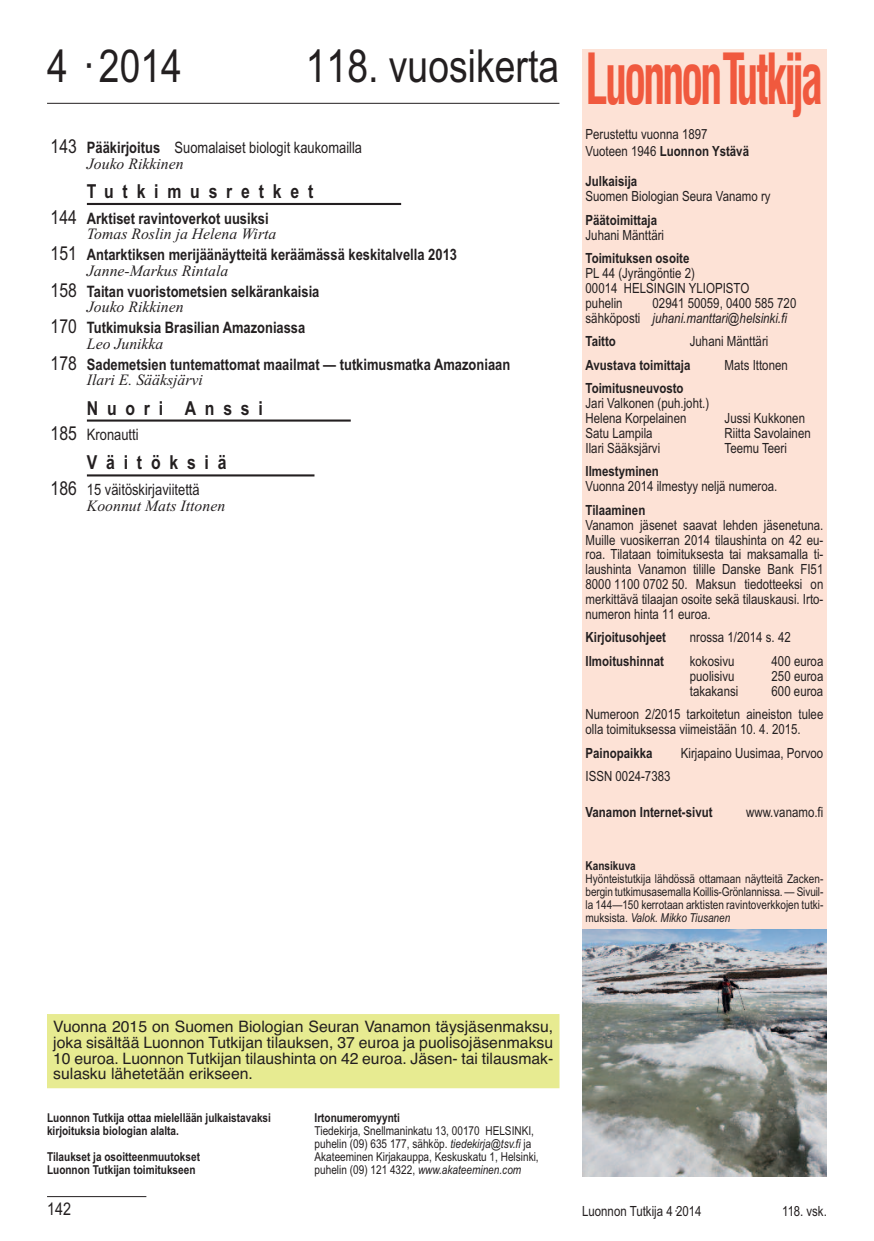
<style>
.page{position:relative;width:874px;height:1241px;background:#fff}
.page>*{position:absolute;margin:0;border:0;box-sizing:border-box;transform-origin:0 0}
.t1{font:45.5px "Arial Narrow";color:#231f20}
.t2{font:700 19.25px "Arial Narrow";letter-spacing:.455em;color:#231f20}
.t3{font:17.5px "Arial Narrow";color:#231f20}
.t4{font:700 15.75px "Arial Narrow";color:#231f20}
.t5{font:15.75px/15.8px "Helvetica";color:#231f20;text-align:justify}
.t6{font:italic 15.75px "Times New Roman";color:#231f20}
.t7{font:15.75px "Arial Narrow";color:#231f20}
.t8{font:14px/14.9px "Arial Narrow";color:#231f20}
.t9{font:700 14px "Arial Narrow";color:#231f20}
.t10{font:12.25px/13px "Arial Narrow";color:#231f20}
.t11{font:700 12.25px/13px "Arial Narrow";color:#231f20}
.s1{font-family:"Helvetica";font-weight:700;font-stretch:condensed;font-size:68.6px;color:#f0593e}
.s2{font-weight:700}
.s3{font-size:19.25px}
.s4{color:#fff}
.s5{font-weight:400;font-size:19.25px}
.s6{font-style:italic}
</style>
<div class="page">
<hr style="left:47px;top:103px;width:512px;height:1px;background:#231f20">
<hr style="left:47px;top:1195px;width:99px;height:1px;background:#231f20">
<div style="left:581px;top:49px;width:245px;height:1127px;background:#fde2d6"></div>
<hr style="left:87px;top:203px;width:314px;height:2px;background:#231f20">
<hr style="left:87px;top:419px;width:263px;height:2px;background:#231f20">
<hr style="left:87px;top:474px;width:227px;height:2px;background:#231f20">
<img style="left:581px;top:929px;width:245px;height:247px">
<div style="left:48px;top:1014px;width:510px;height:73px;background:#e7eb91"></div>
<h1 class="t1" style="left:47px;top:39px;width:136px">4 · 2014</h1>
<h1 class="t1" style="left:306px;top:39px;width:519px">118. vuosikerta <span class="s1">LuonnonTutkija</span></h1>
<p class="t8" style="left:585px;top:125px;width:165px;line-height:17.5px">Perustettu vuonna 1897<br>Vuoteen 1946 <span class="s2">Luonnon Ystävä</span></p>
<p class="t9" style="left:585px;top:173px;width:53px">Julkaisija</p>
<p class="t8" style="left:585px;top:189px;width:186px">Suomen Biologian Seura Vanamo ry</p>
<p class="t9" style="left:585px;top:211px;width:73px">Päätoimittaja</p>
<p class="t8" style="left:585px;top:227px;width:80px">Juhani Mänttäri</p>
<p class="t9" style="left:585px;top:250px;width:105px">Toimituksen osoite</p>
<p class="t8" style="left:585px;top:266px;width:165px">PL 44 (Jyrängöntie 2)<br>00014 HELSINGIN YLIOPISTO puhelin</p>
<p class="t7" style="left:51px;top:138px;width:313px"><span class="s3">143</span> <span class="s2">Pääkirjoitus</span> Suomalaiset biologit kaukomailla</p>
<p class="t6" style="left:87px;top:154px;width:98px">Jouko Rikkinen</p>
<h2 class="t2" style="left:87px;top:180px;width:315px">Tutkimusretket<span class="s4">00000</span></h2>
<p class="t4" style="left:51px;top:209px;width:219px"><span class="s5">144</span> Arktiset ravintoverkot uusiksi</p>
<p class="t6" style="left:87px;top:225px;width:191px">Tomas Roslin ja Helena Wirta</p>
<p class="t4" style="left:51px;top:245px;width:408px"><span class="s5">151</span> Antarktiksen merijäänäytteitä keräämässä keskitalvella 2013</p>
<p class="t6" style="left:87px;top:261px;width:143px">Janne-Markus Rintala</p>
<p class="t4" style="left:51px;top:282px;width:270px"><span class="s5">158</span> Taitan vuoristometsien selkärankaisia</p>
<p class="t6" style="left:87px;top:298px;width:98px">Jouko Rikkinen</p>
<p class="t4" style="left:51px;top:318px;width:256px"><span class="s5">170</span> Tutkimuksia Brasilian Amazoniassa</p>
<p class="t6" style="left:87px;top:334px;width:78px">Leo Junikka</p>
<p class="t4" style="left:51px;top:355px;width:461px"><span class="s5">178</span> Sademetsien tuntemattomat maailmat — tutkimusmatka Amazoniaan</p>
<p class="t6" style="left:87px;top:370px;width:117px">Ilari E. Sääksjärvi</p>
<h2 class="t2" style="left:87px;top:396px;width:265px">Nuori Anssi<span class="s4">00000</span></h2>
<p class="t7" style="left:51px;top:425px;width:89px"><span class="s3">185</span> Kronautti</p>
<h2 class="t2" style="left:87px;top:451px;width:229px">Väitöksiä<span class="s4">00000</span></h2>
<p class="t7" style="left:51px;top:480px;width:150px"><span class="s3">186</span> 15 väitöskirjaviitettä</p>
<p class="t6" style="left:87px;top:496px;width:140px">Koonnut Mats Ittonen</p>
<p class="t8" style="left:585px;top:295px;width:212px;text-indent:67px">02941 50059, 0400 585 720 sähköposti <span class="s6">juhani.manttari@helsinki.fi</span></p>
<p class="t9" style="left:585px;top:333px;width:32px">Taitto</p>
<p class="t8" style="left:689px;top:334px;width:80px">Juhani Mänttäri</p>
<p class="t9" style="left:585px;top:356px;width:106px">Avustava toimittaja</p>
<p class="t8" style="left:724px;top:357px;width:65px">Mats Ittonen</p>
<p class="t9" style="left:585px;top:380px;width:100px">Toimitusneuvosto</p>
<p class="t8" style="left:585px;top:396px;width:125px">Jari Valkonen (puh.joht.)<br>Helena Korpelainen</p>
<p class="t8" style="left:724px;top:411px;width:82px">Jussi Kukkonen</p>
<p class="t8" style="left:585px;top:425px;width:69px">Satu Lampila</p>
<p class="t8" style="left:724px;top:425px;width:88px">Riitta Savolainen</p>
<p class="t8" style="left:585px;top:440px;width:76px">Ilari Sääksjärvi</p>
<p class="t8" style="left:724px;top:440px;width:64px">Teemu Teeri</p>
<p class="t9" style="left:585px;top:463px;width:75px">Ilmestyminen</p>
<p class="t8" style="left:585px;top:479px;width:193px">Vuonna 2014 ilmestyy neljä numeroa.</p>
<p class="t9" style="left:585px;top:501px;width:61px">Tilaaminen</p>
<p class="t8" style="left:585px;top:517px;width:239px;text-align:justify">Vanamon jäsenet saavat lehden jäsenetuna.<br>Muille vuosikerran 2014 tilaushinta on 42 eu&shy;roa. Tilataan toimituksesta tai maksamalla ti&shy;laushinta Vanamon tilille Danske Bank FI51<br>8000 1100 0702 50. Maksun tiedotteeksi on merkittävä tilaajan osoite sekä tilauskausi. Irto&shy;numeron hinta 11 euroa.</p>
<p class="t9" style="left:585px;top:629px;width:82px">Kirjoitusohjeet</p>
<p class="t8" style="left:689px;top:630px;width:102px">nrossa 1/2014 s. 42</p>
<p class="t9" style="left:585px;top:652px;width:80px">Ilmoitushinnat</p>
<p class="t8" style="left:689px;top:653px;width:46px">kokosivu</p>
<p class="t8" style="left:771px;top:653px;width:53px">400 euroa</p>
<p class="t8" style="left:689px;top:668px;width:46px">puolisivu</p>
<p class="t8" style="left:771px;top:668px;width:53px">250 euroa</p>
<p class="t8" style="left:689px;top:683px;width:50px">takakansi</p>
<p class="t8" style="left:585px;top:678px;width:239px;line-height:23.6px;text-align:right">600 euroa<br>Numeroon 2/2015 tarkoitetun aineiston tulee</p>
<p class="t8" style="left:585px;top:721px;width:217px">olla toimituksessa viimeistään 10. 4. 2015.</p>
<p class="t9" style="left:585px;top:744px;width:69px">Painopaikka</p>
<p class="t8" style="left:680px;top:745px;width:144px">Kirjapaino Uusimaa, Porvoo</p>
<p class="t8" style="left:585px;top:768px;width:86px">ISSN 0024-7383</p>
<p class="t9" style="left:585px;top:804px;width:128px">Vanamon Internet-sivut</p>
<p class="t8" style="left:745px;top:804px;width:79px">www.vanamo.fi</p>
<p class="t11" style="left:585px;top:858px;width:52px">Kansikuva</p>
<p class="t10" style="left:585px;top:871px;width:239px;text-align:justify">Hyönteistutkija lähdössä ottamaan näytteitä Zacken&shy;bergin tutkimusasemalla Koillis-Grönlannissa. — Sivuil&shy;la 144—150 kerrotaan arktisten ravintoverkkojen tutki&shy;muksista. <span class="s6">Valok. Mikko Tiusanen</span></p>
<p class="t5" style="left:53px;top:1018px;width:501px">Vuonna 2015 on Suomen Biologian Seuran Vanamon täysjäsenmaksu, joka sisältää Luonnon Tutkijan tilauksen, 37 euroa ja puolisojäsenmaksu 10 euroa. Luonnon Tutkijan tilaushinta on 42 euroa. Jäsen- tai tilausmak&shy;sulasku lähetetään erikseen.</p>
<p class="t11" style="left:47px;top:1111px;width:225px">Luonnon Tutkija ottaa mielellään julkaistavaksi kirjoituksia biologian alalta.</p>
<p class="t11" style="left:47px;top:1149px;width:154px">Tilaukset ja osoitteenmuutokset<br>Luonnon Tutkijan toimitukseen</p>
<p class="t11" style="left:314px;top:1111px;width:87px">Irtonumeromyynti</p>
<p class="t10" style="left:314px;top:1124px;width:225px">Tiedekirja, Snellmaninkatu 13, 00170 HELSINKI, puhelin (09) 635 177, sähköp. <span class="s6">tiedekirja@tsv.fi</span> ja Akateeminen Kirjakauppa, Keskuskatu 1, Helsinki, puhelin (09) 121 4322, <span class="s6">www.akateeminen.com</span></p>
<p class="t3" style="left:47px;top:1198px;width:25px">142</p>
<p class="t8" style="left:581px;top:1202px;width:121px">Luonnon Tutkija 4·2014</p>
<p class="t8" style="left:781px;top:1202px;width:46px">118. vsk.</p>
</div>
